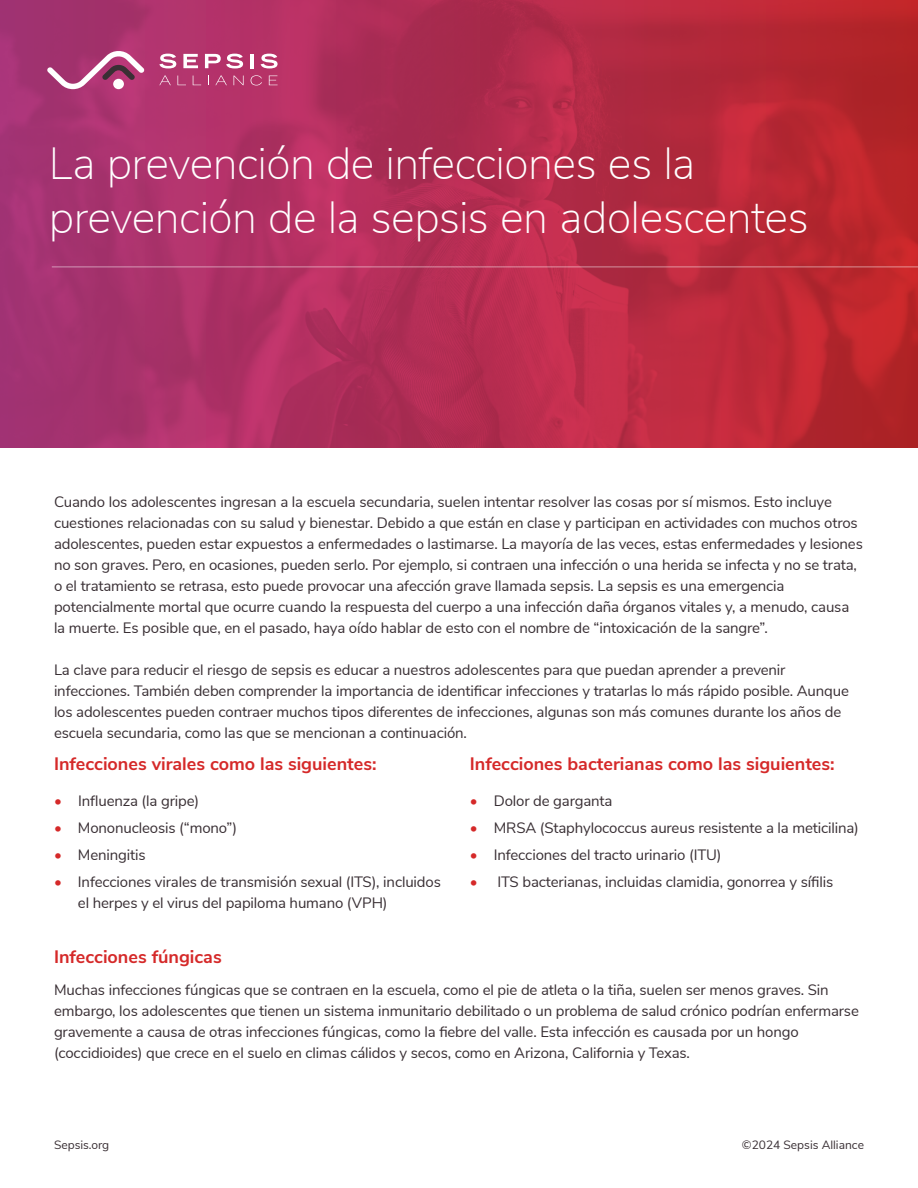
<style>
.page{position:relative;width:918px;height:1188px;background:#fff}
.page>*{position:absolute;margin:0;border:0;box-sizing:border-box;transform-origin:0 0}
.t1{font:200 45px/54px "Nunito Sans";letter-spacing:-.015em;color:#fff}
.t2{font:700 18px "Nunito Sans";color:#d52929}
.t3{font:15px/21px "Nunito Sans";letter-spacing:-.01em;color:#392f34}
.t4{font:12px "Nunito Sans";color:#392f34}
.s1{color:#d52929}
</style>
<div class="page">
<img style="left:0;top:0;width:918px;height:447px">
<hr style="left:52px;top:267px;width:866px;height:1px;background:#fff">
<svg style="left:159px;top:54px;width:17px;height:14px"></svg>
<svg style="left:183px;top:54px;width:15px;height:14px"></svg>
<svg style="left:205px;top:54px;width:38px;height:14px"></svg>
<hr style="left:250px;top:54px;width:4px;height:14px;background:#fff">
<svg style="left:261px;top:54px;width:17px;height:14px"></svg>
<svg style="left:159px;top:75px;width:12px;height:10px"></svg>
<svg style="left:177px;top:76px;width:9px;height:9px"></svg>
<svg style="left:193px;top:76px;width:8px;height:9px"></svg>
<svg style="left:215px;top:75px;width:12px;height:10px"></svg>
<svg style="left:234px;top:76px;width:10px;height:9px"></svg>
<svg style="left:251px;top:75px;width:11px;height:10px"></svg>
<svg style="left:269px;top:76px;width:9px;height:9px"></svg>
<svg style="left:47px;top:49px;width:97px;height:40px"></svg>
<div style="left:113px;top:79px;width:11px;height:10px;background:#fff;border-radius:50%"></div>
<p class="t1" style="left:49px;top:135px;width:762px">La prevención de infecciones es la prevención de la sepsis en adolescentes</p>
<p class="t3" style="left:54px;top:490px;width:810px">Cuando los adolescentes ingresan a la escuela secundaria, suelen intentar resolver las cosas por sí mismos. Esto incluye cuestiones relacionadas con su salud y bienestar. Debido a que están en clase y participan en actividades con muchos otros adolescentes, pueden estar expuestos a enfermedades o lastimarse. La mayoría de las veces, estas enfermedades y lesiones no son graves. Pero, en ocasiones, pueden serlo. Por ejemplo, si contraen una infección o una herida se infecta y no se trata, o el tratamiento se retrasa, esto puede provocar una afección grave llamada sepsis. La sepsis es una emergencia potencialmente mortal que ocurre cuando la respuesta del cuerpo a una infección daña órganos vitales y, a menudo, causa la muerte. Es posible que, en el pasado, haya oído hablar de esto con el nombre de “intoxicación de la sangre”.</p>
<p class="t3" style="left:54px;top:658px;width:796px">La clave para reducir el riesgo de sepsis es educar a nuestros adolescentes para que puedan aprender a prevenir infecciones. También deben comprender la importancia de identificar infecciones y tratarlas lo más rápido posible. Aunque los adolescentes pueden contraer muchos tipos diferentes de infecciones, algunas son más comunes durante los años de escuela secundaria, como las que se mencionan a continuación.</p>
<p class="t2" style="left:470px;top:751px;width:366px">Infecciones bacterianas como las siguientes:</p>
<p class="t3" style="left:470px;top:789px;width:144px"><span class="s1">•</span> Dolor de garganta</p>
<p class="t3" style="left:470px;top:816px;width:391px"><span class="s1">•</span> MRSA (Staphylococcus aureus resistente a la meticilina)</p>
<p class="t3" style="left:470px;top:843px;width:253px"><span class="s1">•</span> Infecciones del tracto urinario (ITU)</p>
<p class="t3" style="left:470px;top:870px;width:365px"><span class="s1">•</span> ITS bacterianas, incluidas clamidia, gonorrea y sífilis</p>
<p class="t2" style="left:54px;top:751px;width:324px">Infecciones virales como las siguientes:</p>
<p class="t3" style="left:54px;top:789px;width:147px"><span class="s1">•</span> Influenza (la gripe)</p>
<p class="t3" style="left:54px;top:816px;width:185px"><span class="s1">•</span> Mononucleosis (“mono”)</p>
<p class="t3" style="left:54px;top:843px;width:93px"><span class="s1">•</span> Meningitis</p>
<p class="t3" style="left:78px;top:870px;width:364px;text-indent:-24px"><span class="s1">•</span> Infecciones virales de transmisión sexual (ITS), incluidos el herpes y el virus del papiloma humano (VPH)</p>
<p class="t2" style="left:54px;top:944px;width:169px">Infecciones fúngicas</p>
<p class="t3" style="left:54px;top:978px;width:806px">Muchas infecciones fúngicas que se contraen en la escuela, como el pie de atleta o la tiña, suelen ser menos graves. Sin embargo, los adolescentes que tienen un sistema inmunitario debilitado o un problema de salud crónico podrían enfermarse gravemente a causa de otras infecciones fúngicas, como la fiebre del valle. Esta infección es causada por un hongo (coccidioides) que crece en el suelo en climas cálidos y secos, como en Arizona, California y Texas.</p>
<p class="t4" style="left:54px;top:1137px;width:57px">Sepsis.org</p>
<p class="t4" style="left:742px;top:1137px;width:124px">©2024 Sepsis Alliance</p>
</div>
